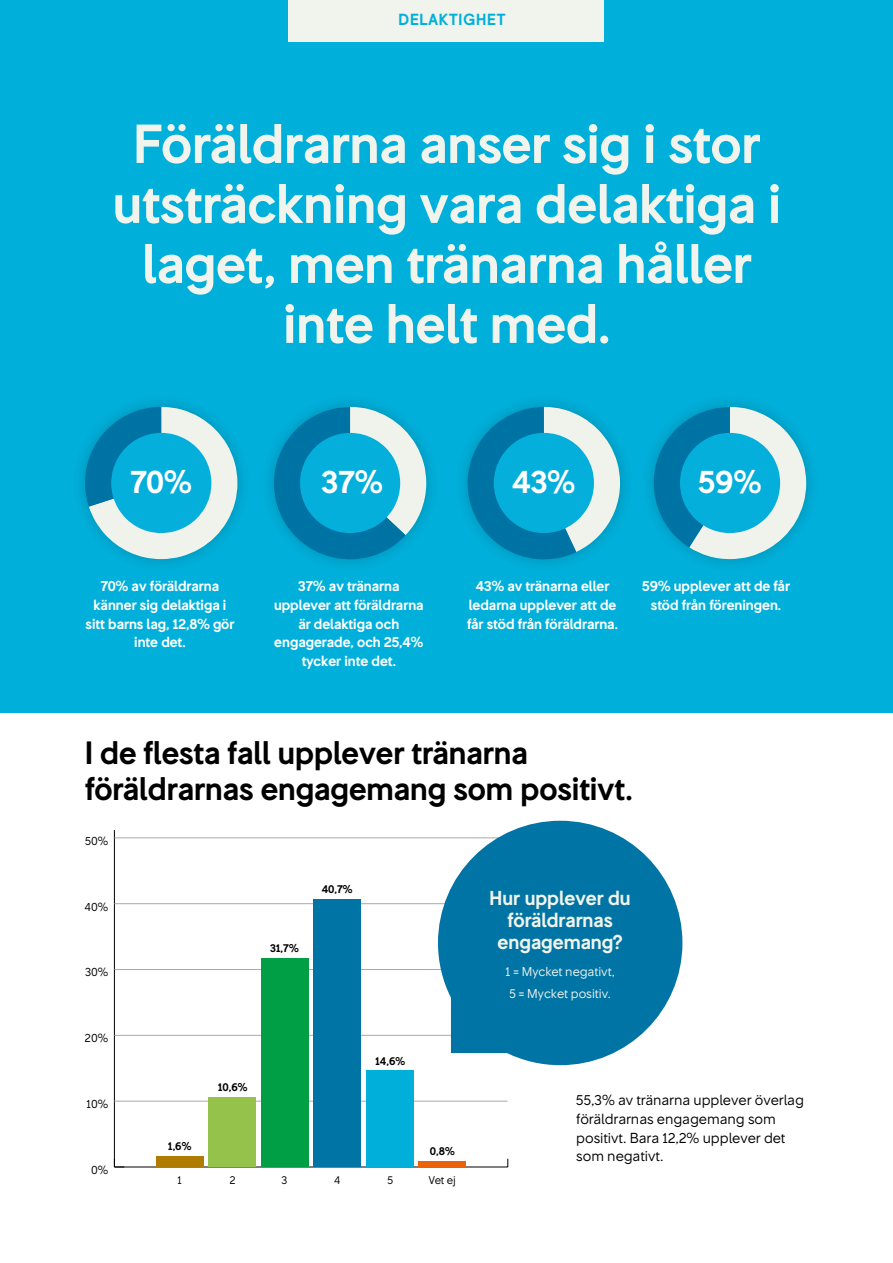
<style>
.page{position:relative;width:893px;height:1263px;background:#fff}
.page>*{position:absolute;margin:0;border:0;box-sizing:border-box;transform-origin:0 0}
.t1{font:213.45px "Chartwell Pies";color:#eff3eb}
.t2{font:700 51px/60px "SJ Sans";color:#f0f4ec;text-align:center}
.t3{font:700 30px/36px "SJ Sans";color:#000}
.t4{font:700 30px "SJ Sans";color:#fff}
.t5{font:700 18.75px/21.9px "SJ Sans";color:#f0f4ec;text-align:center}
.t6{font:700 15px "SJ Sans";letter-spacing:.06em;color:#00b0db}
.t7{font:700 13.5px/18.6px "SJ Sans";color:#fff;text-align:center}
.t8{font:13.5px/18.6px "SJ Sans";color:#000}
.t9{font:11.85px/21.1px "SJ Sans";color:#f0f4ec;text-align:center}
.t10{font:10.95px "SJ Sans";color:#000}
.t11{font:700 10.5px "SJ Sans";color:#000}
.t12{font:10.5px "SJ Sans";color:#000}
.s1{color:#0073a5}
.s2{color:#05afdc}
</style>
<div class="page">
<div style="left:0;top:0;width:893px;height:712px;background:#00b0db"></div>
<div style="left:289px;top:0;width:315px;height:42px;background:#f0f4ec"></div>
<div style="left:69px;top:391px;width:184px;height:184px;background:#000;opacity:.2"></div>
<div style="left:258px;top:391px;width:184px;height:184px;background:#000;opacity:.2"></div>
<div style="left:452px;top:391px;width:184px;height:184px;background:#000;opacity:.2"></div>
<div style="left:638px;top:391px;width:184px;height:184px;background:#000;opacity:.2"></div>
<hr style="left:114px;top:1167px;width:394px;height:1px;background:#000">
<hr style="left:114px;top:830px;width:1px;height:337px;background:#000">
<svg style="left:114px;top:1166px;width:10px;height:2px"></svg>
<hr style="left:114px;top:1101px;width:393px;height:1px;background:#a9a9a9">
<hr style="left:114px;top:1035px;width:393px;height:1px;background:#a9a9a9">
<hr style="left:114px;top:969px;width:393px;height:1px;background:#a9a9a9">
<hr style="left:114px;top:903px;width:393px;height:1px;background:#a9a9a9">
<hr style="left:114px;top:838px;width:393px;height:1px;background:#a9a9a9">
<div style="left:419px;top:1162px;width:47px;height:5px;background:#eb6209"></div>
<div style="left:366px;top:1071px;width:47px;height:96px;background:#00b0db"></div>
<div style="left:314px;top:899px;width:47px;height:268px;background:#0074a5"></div>
<div style="left:261px;top:958px;width:47px;height:209px;background:#009e45"></div>
<div style="left:209px;top:1097px;width:47px;height:70px;background:#94c24a"></div>
<div style="left:156px;top:1156px;width:48px;height:11px;background:#af7c00"></div>
<svg style="left:438px;top:821px;width:244px;height:244px;fill:#0074a5"></svg>
<p class="t6" style="left:399px;top:10px;width:108px">DELAKTIGHET</p>
<h2 class="t2" style="left:113px;top:114px;width:670px">Föräldrarna anser sig i stor utsträckning vara delaktiga i laget, men tränarna håller inte helt med.</h2>
<h1 class="t1" style="left:75px;top:352px;width:907px">70<span class="s1">0</span><span class="s2">H</span>37<span class="s1">6</span><span class="s2">H</span>43<span class="s1">7</span><span class="s2">H</span>59<span class="s1">41</span><span class="s2">H</span></h1>
<h3 class="t4" style="left:130px;top:463px;width:63px">70%</h3>
<h3 class="t4" style="left:321px;top:463px;width:63px">37%</h3>
<h3 class="t4" style="left:512px;top:463px;width:65px">43%</h3>
<h3 class="t4" style="left:698px;top:463px;width:64px">59%</h3>
<p class="t7" style="left:86px;top:577px;width:150px">70% av föräldrarna känner sig delaktiga i sitt barns lag, 12,8% gör inte det.</p>
<p class="t7" style="left:274px;top:577px;width:151px">37% av tränarna upplever att föräldrarna är delaktiga och engagerade, och 25,4% tycker inte det.</p>
<p class="t7" style="left:467px;top:577px;width:152px">43% av tränarna eller ledarna upplever att de får stöd från föräldrarna.</p>
<p class="t7" style="left:642px;top:577px;width:149px">59% upplever att de får stöd från föreningen.</p>
<h3 class="t3" style="left:85px;top:735px;width:549px">I de flesta fall upplever tränarna föräldrarnas engagemang som positivt.</h3>
<p class="t10" style="left:85px;top:834px;width:25px">50%</p>
<p class="t10" style="left:85px;top:900px;width:25px">40%</p>
<p class="t10" style="left:85px;top:966px;width:25px">30%</p>
<p class="t10" style="left:85px;top:1031px;width:25px">20%</p>
<p class="t10" style="left:87px;top:1097px;width:23px">10%</p>
<p class="t10" style="left:91px;top:1163px;width:19px">0%</p>
<p class="t11" style="left:270px;top:941px;width:30px">31,7%</p>
<p class="t11" style="left:322px;top:882px;width:32px">40,7%</p>
<p class="t11" style="left:168px;top:1140px;width:25px">1,6%</p>
<p class="t12" style="left:178px;top:1173px;width:6px">1</p>
<p class="t11" style="left:218px;top:1080px;width:31px">10,6%</p>
<p class="t12" style="left:230px;top:1173px;width:7px">2</p>
<p class="t12" style="left:282px;top:1173px;width:7px">3</p>
<p class="t12" style="left:334px;top:1173px;width:8px">4</p>
<p class="t11" style="left:376px;top:1054px;width:31px">14,6%</p>
<p class="t12" style="left:387px;top:1173px;width:7px">5</p>
<p class="t11" style="left:430px;top:1145px;width:26px">0,8%</p>
<p class="t12" style="left:429px;top:1173px;width:29px">Vet ej</p>
<h3 class="t5" style="left:490px;top:887px;width:143px">Hur upplever du föräldrarnas engagemang?</h3>
<p class="t9" style="left:506px;top:961px;width:111px">1 = Mycket negativt,<br>5 = Mycket positiv.</p>
<p class="t8" style="left:576px;top:1091px;width:229px">55,3% av tränarna upplever överlag föräldrarnas engagemang som positivt. Bara 12,2% upplever det som negativt.</p>
</div>
